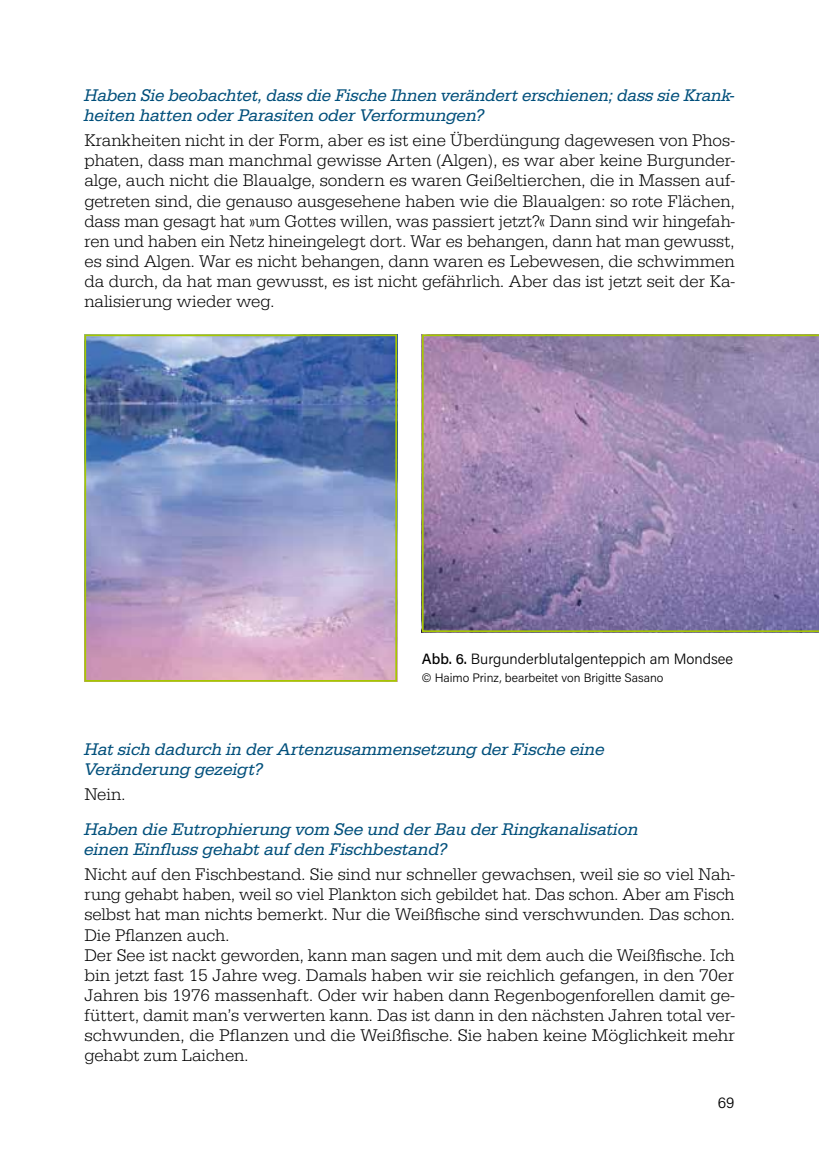
<style>
.page{position:relative;width:819px;height:1171px;background:#fff}
.page>*{position:absolute;margin:0;border:0;box-sizing:border-box;transform-origin:0 0}
.t1{font:300 17.5px/20.1px "Serifa";color:#000;text-align:justify}
.t2{font:italic 17.5px/20.1px "Serifa";color:#004f7b}
.t3{font:300 15.75px "Acumin Pro";color:#000}
.t4{font:300 14.88px "Acumin Pro";color:#000}
.t5{font:300 12.25px "Acumin Pro";color:#000}
.s1{font-weight:500}
</style>
<div class="page">
<img style="left:87px;top:337px;width:307px;height:342px">
<div style="left:84px;top:334px;width:313px;height:348px;border:2px solid #a6c700"></div>
<svg style="left:422px;top:334px;width:397px;height:298px;background:#9784ac"></svg>
<p class="t2" style="left:84px;top:85px;width:652px">Haben Sie beobachtet, dass die Fische Ihnen verändert erschienen; dass sie Krank&shy;heiten hatten oder Parasiten oder Verformungen?</p>
<p class="t1" style="left:84px;top:130px;width:651px">Krankheiten nicht in der Form, aber es ist eine Überdüngung dagewesen von Phos&shy;phaten, dass man manchmal gewisse Arten (Algen), es war aber keine Burgunder&shy;alge, auch nicht die Blaualge, sondern es waren Geißeltierchen, die in Massen auf&shy;getreten sind, die genauso ausgesehene haben wie die Blaualgen: so rote Flächen, dass man gesagt hat »um Gottes willen, was passiert jetzt?« Dann sind wir hingefah&shy;ren und haben ein Netz hineingelegt dort. War es behangen, dann hat man gewusst, es sind Algen. War es nicht behangen, dann waren es Lebewesen, die schwimmen da durch, da hat man gewusst, es ist nicht gefährlich. Aber das ist jetzt seit der Ka&shy;nalisierung wieder weg.</p>
<p class="t4" style="left:422px;top:648px;width:313px"><span class="s1">Abb. 6.</span> Burgunderblutalgenteppich am Mondsee</p>
<p class="t5" style="left:422px;top:669px;width:243px">© Haimo Prinz, bearbeitet von Brigitte Sasano</p>
<p class="t2" style="left:84px;top:739px;width:522px">Hat sich dadurch in der Artenzusammensetzung der Fische eine<br>Veränderung gezeigt?</p>
<p class="t1" style="left:84px;top:784px;width:42px">Nein.</p>
<p class="t2" style="left:84px;top:819px;width:555px">Haben die Eutrophierung vom See und der Bau der Ringkanalisation einen Einfluss gehabt auf den Fischbestand?</p>
<p class="t1" style="left:84px;top:864px;width:652px;text-align:left">Nicht auf den Fischbestand. Sie sind nur schneller gewachsen, weil sie so viel Nah&shy;rung gehabt haben, weil so viel Plankton sich gebildet hat. Das schon. Aber am Fisch selbst hat man nichts bemerkt. Nur die Weißfische sind verschwunden. Das schon.<br>Die Pflanzen auch.<br>Der See ist nackt geworden, kann man sagen und mit dem auch die Weißfische. Ich bin jetzt fast 15 Jahre weg. Damals haben wir sie reichlich gefangen, in den 70er Jahren bis 1976 massenhaft. Oder wir haben dann Regenbogenforellen damit ge&shy;füttert, damit man’s verwerten kann. Das ist dann in den nächsten Jahren total ver&shy;schwunden, die Pflanzen und die Weißfische. Sie haben keine Möglichkeit mehr gehabt zum Laichen.</p>
<p class="t3" style="left:717px;top:1092px;width:18px">69</p>
</div>
